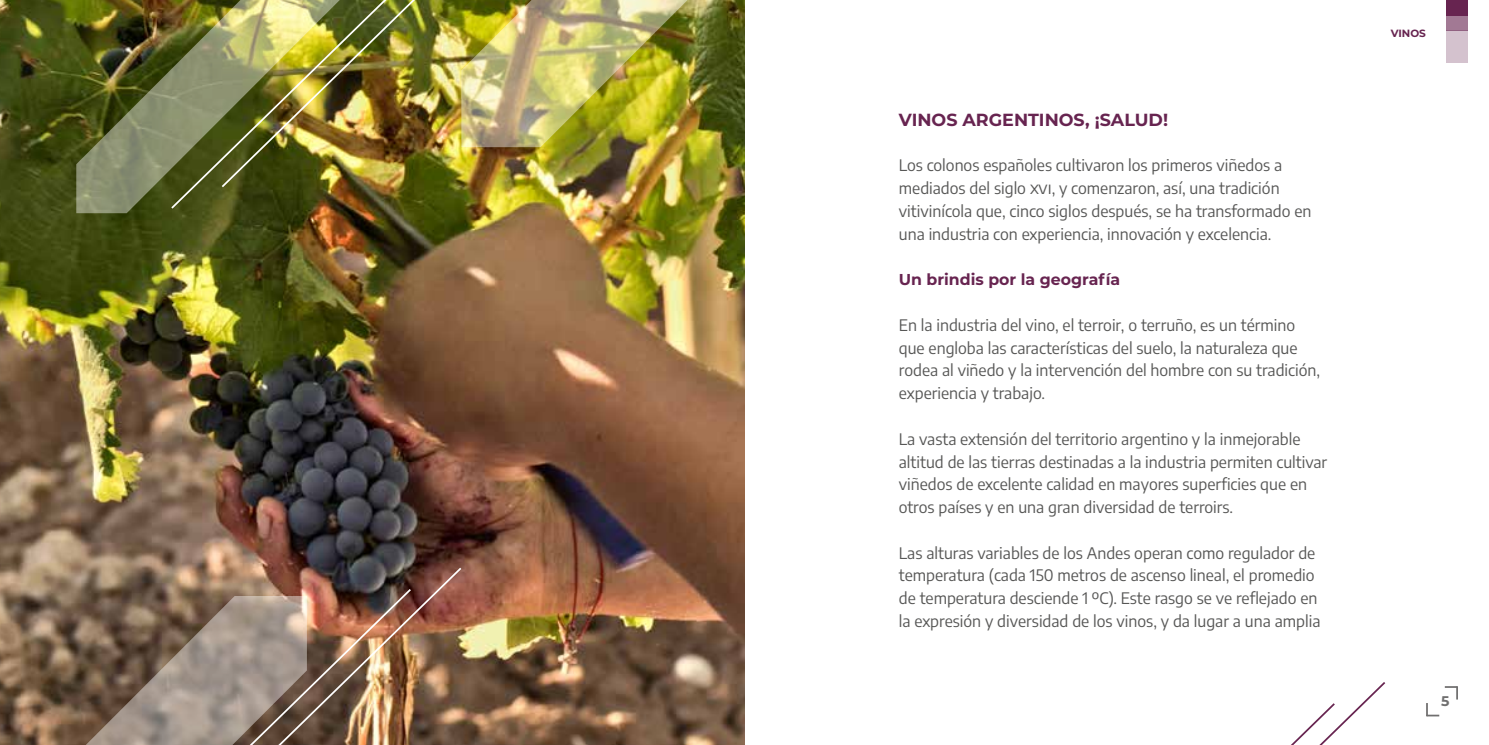
<style>
.page{position:relative;width:1489px;height:745px;background:#fff}
.page>*{position:absolute;margin:0;border:0;box-sizing:border-box;transform-origin:0 0}
.t1{font:700 17.5px "Montserrat";color:#672450}
.t2{font:15.75px/22.8px "Encode Sans";color:#575756}
.t3{font:700 15.75px "Montserrat";color:#672450}
.t4{font:700 14px "Montserrat";color:#706f6f}
.t5{font:700 10.5px "Montserrat";color:#672450}
</style>
<div class="page">
<div style="left:1446px;top:0;width:21px;height:15px;background:#672450"></div>
<div style="left:1446px;top:15px;width:21px;height:16px;background:#a27994"></div>
<div style="left:1446px;top:31px;width:21px;height:32px;background:#d4c2ce"></div>
<svg style="left:1426px;top:703px;width:12px;height:13px"></svg>
<svg style="left:1444px;top:686px;width:13px;height:13px"></svg>
<img style="left:0;top:0;width:744px;height:744px">
<svg style="left:1292px;top:682px;width:94px;height:62px"></svg>
<img style="left:389px;top:0;width:189px;height:210px">
<svg style="left:0;top:595px;width:54px;height:149px;background:#816850"></svg>
<img style="left:461px;top:0;width:284px;height:147px">
<img style="left:76px;top:0;width:313px;height:213px">
<img style="left:54px;top:565px;width:409px;height:179px">
<p class="t1" style="left:898px;top:107px;width:271px">VINOS ARGENTINOS, ¡SALUD!</p>
<p class="t2" style="left:898px;top:153px;width:414px">Los colonos españoles cultivaron los primeros viñedos a mediados del siglo xvi, y comenzaron, así, una tradición vitivinícola que, cinco siglos después, se ha transformado en una industria con experiencia, innovación y excelencia.</p>
<p class="t3" style="left:898px;top:268px;width:223px">Un brindis por la geografía</p>
<p class="t2" style="left:898px;top:313px;width:423px">En la industria del vino, el terroir, o terruño, es un término que engloba las características del suelo, la naturaleza que rodea al viñedo y la intervención del hombre con su tradición, experiencia y trabajo.</p>
<p class="t2" style="left:898px;top:426px;width:430px">La vasta extensión del territorio argentino y la inmejorable altitud de las tierras destinadas a la industria permiten cultivar viñedos de excelente calidad en mayores superficies que en otros países y en una gran diversidad de terroirs.</p>
<p class="t2" style="left:898px;top:540px;width:423px">Las alturas variables de los Andes operan como regulador de temperatura (cada 150 metros de ascenso lineal, el promedio de temperatura desciende 1 ºC). Este rasgo se ve reflejado en la expresión y diversidad de los vinos, y da lugar a una amplia</p>
<p class="t5" style="left:1390px;top:26px;width:37px">VINOS</p>
<p class="t4" style="left:1441px;top:690px;width:10px">5</p>
</div>
